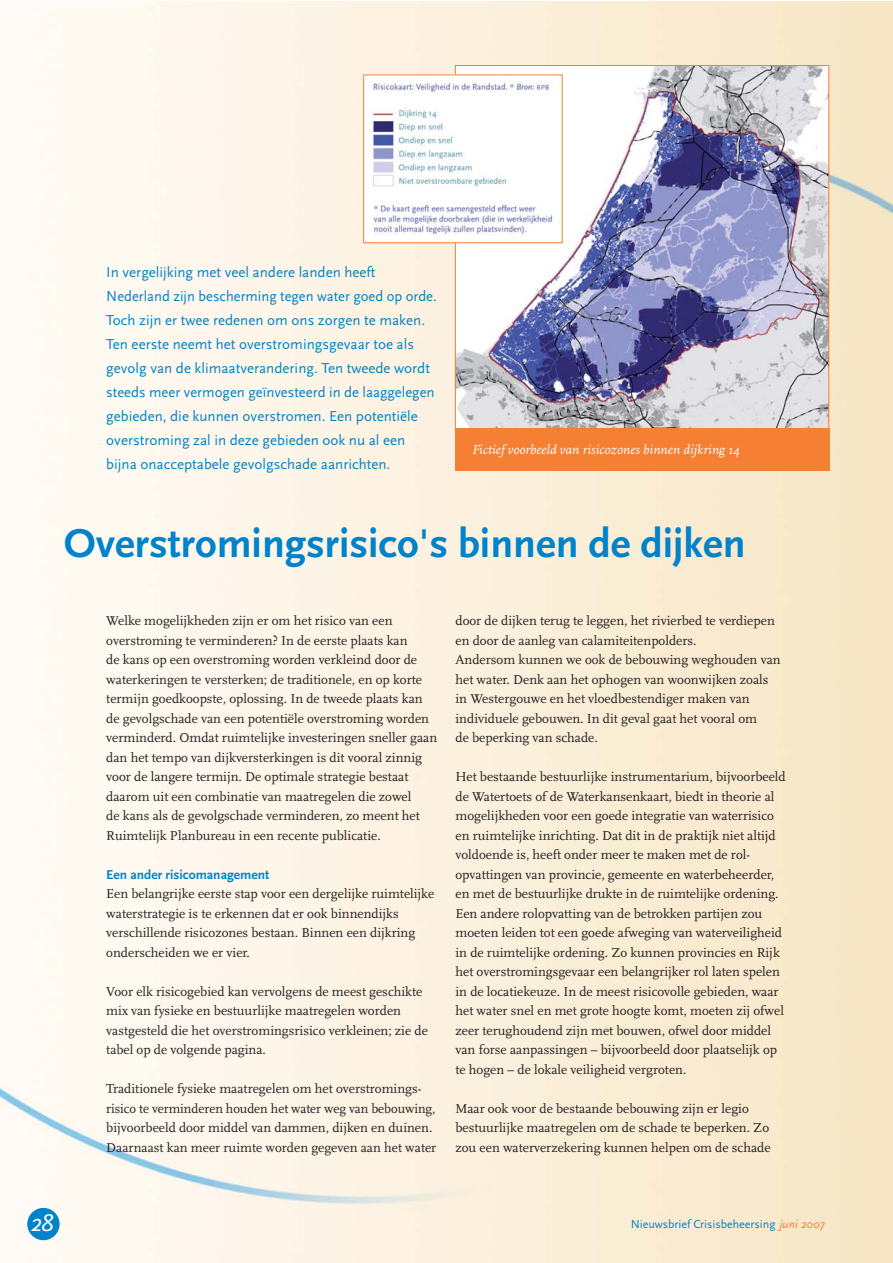
<style>
.page{position:relative;width:893px;height:1263px;background:#fff}
.page>*{position:absolute;margin:0;border:0;box-sizing:border-box;transform-origin:0 0}
.t1{font:700 42px "Scala Sans";color:#0083ca}
.t2{font:italic 25.35px "Scala Sans";color:#fff}
.t3{font:15px/24px "Scala Sans";color:#0083ca}
.t4{font:13.5px/19.5px "Scala";color:#231f20}
.t5{font:italic 13.5px "Scala";color:#fff}
.t6{font:700 13.5px "Scala Sans";color:#0083ca}
.t7{font:12px "Scala Sans";color:#0083ca}
.s1{font-style:italic;color:#f57f32}
</style>
<div class="page">
<img style="left:0;top:1px;width:893px;height:1262px">
<div style="left:27px;top:1208px;width:33px;height:32px;background:#0083ca;border-radius:50%"></div>
<img style="left:457px;top:67px;width:370px;height:361px">
<div style="left:455px;top:428px;width:374px;height:42px;background:#f57f32"></div>
<img style="left:365px;top:77px;width:195px;height:164px">
<div style="left:363px;top:75px;width:199px;height:168px;border:1px solid #f57f32"></div>
<p class="t3" style="left:106px;top:261px;width:332px">In vergelijking met veel andere landen heeft Nederland zijn bescherming tegen water goed op orde.<br>Toch zijn er twee redenen om ons zorgen te maken.<br>Ten eerste neemt het overstromingsgevaar toe als gevolg van de klimaatverandering. Ten tweede wordt steeds meer vermogen geïnvesteerd in de laaggelegen gebieden, die kunnen overstromen. Een potentiële overstroming zal in deze gebieden ook nu al een bijna onacceptabele gevolgschade aanrichten.</p>
<p class="t5" style="left:472px;top:444px;width:269px">Fictief voorbeeld van risicozones binnen dijkring 14</p>
<h1 class="t1" style="left:64px;top:524px;width:683px">Overstromingsrisico's binnen de dijken</h1>
<p class="t4" style="left:106px;top:612px;width:332px">Welke mogelijkheden zijn er om het risico van een overstroming te verminderen? In de eerste plaats kan<br>de kans op een overstroming worden verkleind door de waterkeringen te versterken; de traditionele, en op korte termijn goedkoopste, oplossing. In de tweede plaats kan de gevolgschade van een potentiële overstroming worden verminderd. Omdat ruimtelijke investeringen sneller gaan dan het tempo van dijkversterkingen is dit vooral zinnig voor de langere termijn. De optimale strategie bestaat daarom uit een combinatie van maatregelen die zowel<br>de kans als de gevolgschade verminderen, zo meent het Ruimtelijk Planbureau in een recente publicatie.</p>
<p class="t6" style="left:106px;top:868px;width:165px">Een ander risicomanagement</p>
<p class="t4" style="left:106px;top:885px;width:330px">Een belangrijke eerste stap voor een dergelijke ruimtelijke waterstrategie is te erkennen dat er ook binnendijks verschillende risicozones bestaan. Binnen een dijkring onderscheiden we er vier.</p>
<p class="t4" style="left:106px;top:982px;width:323px">Voor elk risicogebied kan vervolgens de meest geschikte mix van fysieke en bestuurlijke maatregelen worden vastgesteld die het overstromingsrisico verkleinen; zie de tabel op de volgende pagina.</p>
<p class="t4" style="left:106px;top:1080px;width:332px">Traditionele fysieke maatregelen om het overstromings&shy;risico te verminderen houden het water weg van bebouwing, bijvoorbeeld door middel van dammen, dijken en duinen.<br>Daarnaast kan meer ruimte worden gegeven aan het water</p>
<p class="t4" style="left:455px;top:612px;width:327px">door de dijken terug te leggen, het rivierbed te verdiepen en door de aanleg van calamiteitenpolders.<br>Andersom kunnen we ook de bebouwing weghouden van het water. Denk aan het ophogen van woonwijken zoals in Westergouwe en het vloedbestendiger maken van individuele gebouwen. In dit geval gaat het vooral om<br>de beperking van schade.</p>
<p class="t4" style="left:455px;top:768px;width:332px">Het bestaande bestuurlijke instrumentarium, bijvoorbeeld de Watertoets of de Waterkansenkaart, biedt in theorie al mogelijkheden voor een goede integratie van waterrisico en ruimtelijke inrichting. Dat dit in de praktijk niet altijd voldoende is, heeft onder meer te maken met de rol&shy;opvattingen van provincie, gemeente en waterbeheerder, en met de bestuurlijke drukte in de ruimtelijke ordening.<br>Een andere rolopvatting van de betrokken partijen zou moeten leiden tot een goede afweging van waterveiligheid in de ruimtelijke ordening. Zo kunnen provincies en Rijk het overstromingsgevaar een belangrijker rol laten spelen in de locatiekeuze. In de meest risicovolle gebieden, waar het water snel en met grote hoogte komt, moeten zij ofwel zeer terughoudend zijn met bouwen, ofwel door middel van forse aanpassingen – bijvoorbeeld door plaatselijk op te hogen – de lokale veiligheid vergroten.</p>
<p class="t4" style="left:455px;top:1099px;width:317px">Maar ook voor de bestaande bebouwing zijn er legio bestuurlijke maatregelen om de schade te beperken. Zo zou een waterverzekering kunnen helpen om de schade</p>
<h2 class="t2" style="left:31px;top:1211px;width:24px">28</h2>
<p class="t7" style="left:631px;top:1218px;width:196px">Nieuwsbrief Crisisbeheersing <span class="s1">juni 2007</span></p>
</div>
